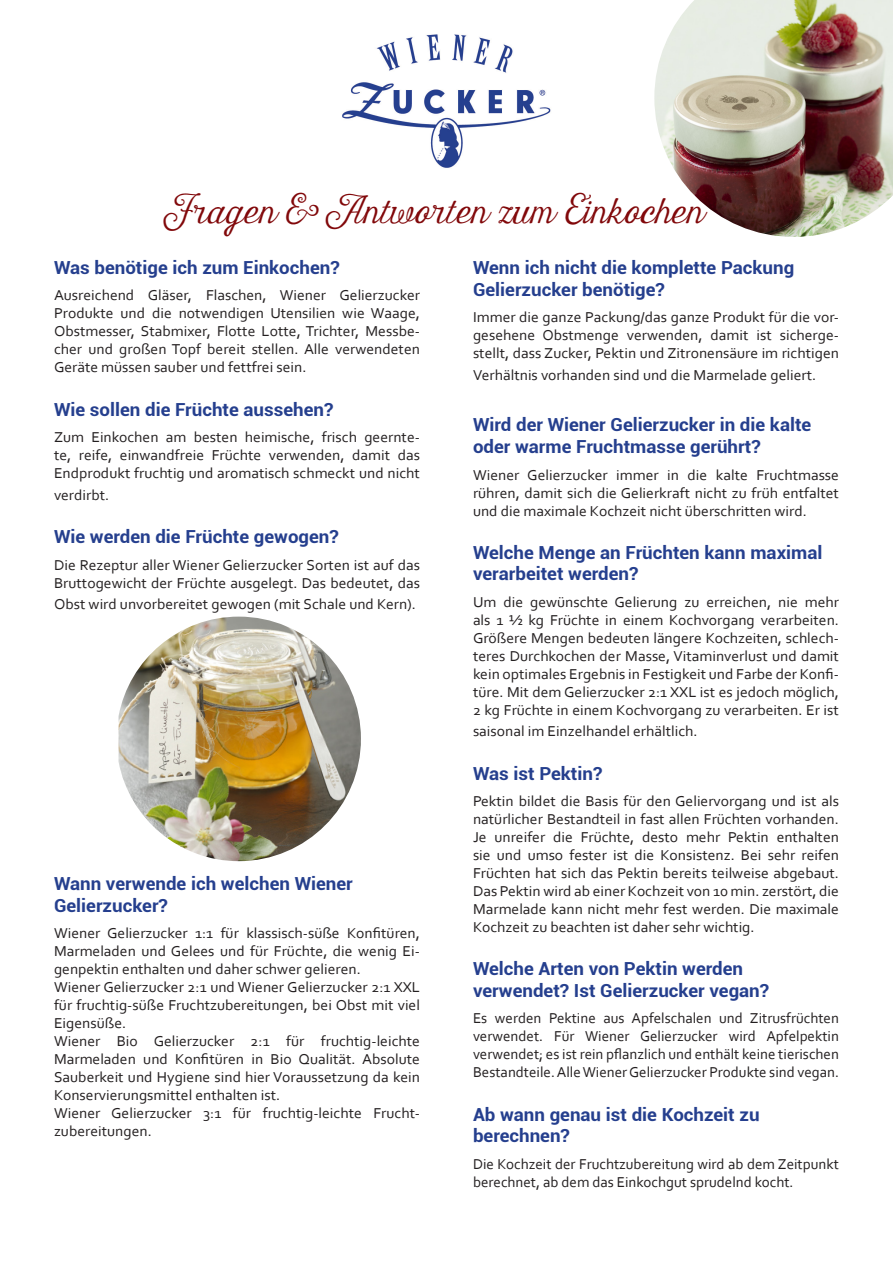
<style>
.page{position:relative;width:893px;height:1263px;background:#fff}
.page>*{position:absolute;margin:0;border:0;box-sizing:border-box;transform-origin:0 0}
.t1{font:31.5px "Harman Script";color:#81080a}
.t2{font:700 18px/21.6px "Roboto";color:#253f8e;scale:1.04 1}
.t3{font:15px/18px "Corbel";color:#231f20;text-align:justify;scale:1.04 1}
.t4{font:15px/18px "Corbel";color:#231f20;text-align:justify}
</style>
<div class="page">
<img style="left:342px;top:34px;width:209px;height:134px">
<img style="left:654px;top:0;width:239px;height:237px">
<img style="left:119px;top:617px;width:242px;height:244px">
<p class="t1" style="left:160px;top:194px;width:545px">Fragen &amp;Antworten zum Einkochen</p>
<p class="t2" style="left:54px;top:256px;width:276px">Was benötige ich zum Einkochen?</p>
<p class="t3" style="left:54px;top:286px;width:353px">Ausreichend Gläser, Flaschen, Wiener Gelierzucker Produkte und die notwendigen Utensilien wie Waage, Obstmesser, Stabmixer, Flotte Lotte, Trichter, Messbe&shy;cher und großen Topf bereit stellen. Alle verwendeten Geräte müssen sauber und fettfrei sein.</p>
<p class="t2" style="left:54px;top:398px;width:270px">Wie sollen die Früchte aussehen?</p>
<p class="t3" style="left:54px;top:428px;width:353px">Zum Einkochen am besten heimische, frisch geernte&shy;te, reife, einwandfreie Früchte verwenden, damit das Endprodukt fruchtig und aromatisch schmeckt und nicht</p>
<p class="t3" style="left:54px;top:485px;width:55px">verdirbt.</p>
<p class="t2" style="left:54px;top:525px;width:275px">Wie werden die Früchte gewogen?</p>
<p class="t3" style="left:54px;top:555px;width:353px">Die Rezeptur aller Wiener Gelierzucker Sorten ist auf das<br>Bruttogewicht der Früchte ausgelegt. Das bedeutet, das</p>
<p class="t3" style="left:54px;top:595px;width:349px">Obst wird unvorbereitet gewogen (mit Schale und Kern).</p>
<p class="t2" style="left:54px;top:872px;width:289px">Wann verwende ich welchen Wiener<br>Gelierzucker?</p>
<p class="t3" style="left:54px;top:924px;width:353px">Wiener Gelierzucker 1:1 für klassisch-süße Konfitüren, Marmeladen und Gelees und für Früchte, die wenig Ei&shy;genpektin enthalten und daher schwer gelieren.</p>
<p class="t3" style="left:54px;top:978px;width:353px">Wiener Gelierzucker 2:1 und Wiener Gelierzucker 2:1 XXL für fruchtig-süße Fruchtzubereitungen, bei Obst mit viel Eigensüße.</p>
<p class="t3" style="left:54px;top:1032px;width:353px">Wiener Bio Gelierzucker 2:1 für fruchtig-leichte Marmeladen und Konfitüren in Bio Qualität. Absolute Sauberkeit und Hygiene sind hier Voraussetzung da kein Konservierungsmittel enthalten ist.</p>
<p class="t3" style="left:54px;top:1104px;width:352px">Wiener Gelierzucker 3:1 für fruchtig-leichte Frucht&shy;zubereitungen.</p>
<p class="t2" style="left:473px;top:256px;width:310px">Wenn ich nicht die komplette Packung<br>Gelierzucker benötige?</p>
<p class="t3" style="left:473px;top:308px;width:353px">Immer die ganze Packung/das ganze Produkt für die vor&shy;gesehene Obstmenge verwenden, damit ist sicherge&shy;stellt, dass Zucker, Pektin und Zitronensäure im richtigen</p>
<p class="t3" style="left:473px;top:365px;width:332px">Verhältnis vorhanden sind und die Marmelade geliert.</p>
<p class="t2" style="left:473px;top:413px;width:327px">Wird der Wiener Gelierzucker in die kalte oder warme Fruchtmasse gerührt?</p>
<p class="t3" style="left:473px;top:465px;width:353px">Wiener Gelierzucker immer in die kalte Fruchtmasse rühren, damit sich die Gelierkraft nicht zu früh entfaltet und die maximale Kochzeit nicht überschritten wird.</p>
<p class="t2" style="left:473px;top:541px;width:337px">Welche Menge an Früchten kann maximal verarbeitet werden?</p>
<p class="t3" style="left:473px;top:592px;width:353px">Um die gewünschte Gelierung zu erreichen, nie mehr als 1 ½ kg Früchte in einem Kochvorgang verarbeiten.<br>Größere Mengen bedeuten längere Kochzeiten, schlech&shy;teres Durchkochen der Masse, Vitaminverlust und damit kein optimales Ergebnis in Festigkeit und Farbe der Konfi&shy;türe. Mit dem Gelierzucker 2:1 XXL ist es jedoch möglich, 2 kg Früchte in einem Kochvorgang zu verarbeiten. Er ist</p>
<p class="t3" style="left:473px;top:722px;width:217px">saisonal im Einzelhandel erhältlich.</p>
<p class="t2" style="left:473px;top:762px;width:126px">Was ist Pektin?</p>
<p class="t3" style="left:473px;top:792px;width:353px">Pektin bildet die Basis für den Geliervorgang und ist als natürlicher Bestandteil in fast allen Früchten vorhanden.<br>Je unreifer die Früchte, desto mehr Pektin enthalten sie und umso fester ist die Konsistenz. Bei sehr reifen Früchten hat sich das Pektin bereits teilweise abgebaut.<br>Das Pektin wird ab einer Kochzeit von 10 min. zerstört, die Marmelade kann nicht mehr fest werden. Die maximale Kochzeit zu beachten ist daher sehr wichtig.</p>
<p class="t2" style="left:473px;top:957px;width:286px">Welche Arten von Pektin werden verwendet? Ist Gelierzucker vegan?</p>
<p class="t4" style="left:473px;top:1009px;width:367px">Es werden Pektine aus Apfelschalen und Zitrusfrüchten verwendet. Für Wiener Gelierzucker wird Apfelpektin verwendet; es ist rein pflanzlich und enthält keine tierischen Bestandteile. Alle Wiener Gelierzucker Produkte sind vegan.</p>
<p class="t2" style="left:473px;top:1103px;width:277px">Ab wann genau ist die Kochzeit zu berechnen?</p>
<p class="t4" style="left:473px;top:1154px;width:367px">Die Kochzeit der Fruchtzubereitung wird ab dem Zeitpunkt berechnet, ab dem das Einkochgut sprudelnd kocht.</p>
</div>
